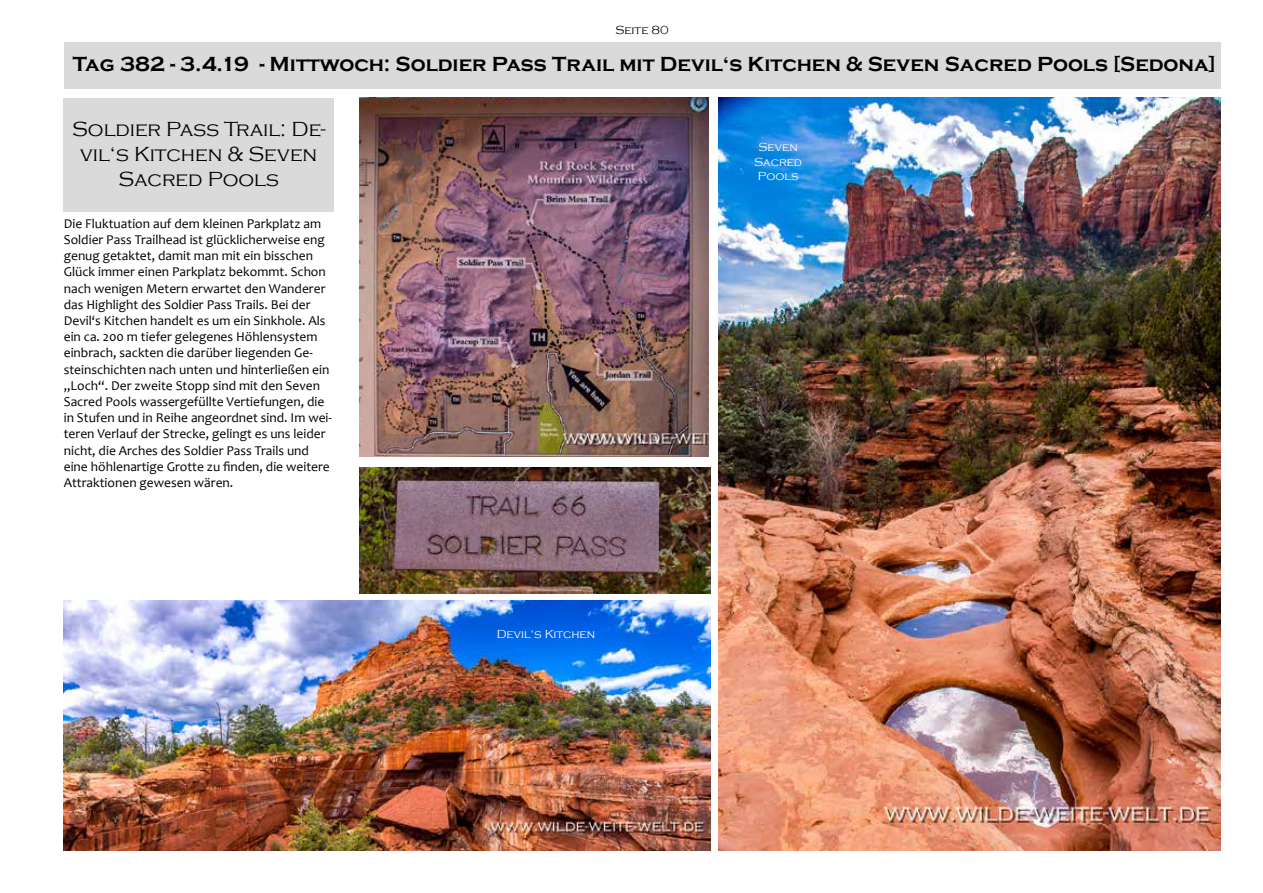
<style>
.page{position:relative;width:1263px;height:893px;background:#fff}
.page>*{position:absolute;margin:0;border:0;box-sizing:border-box;transform-origin:0 0}
.t1{font:700 21px "Copperplate Gothic";color:#000}
.t2{font:300 21px/25.2px "Copperplate Gothic";color:#000;text-align:center}
.t3{font:13.5px/16.2px "Candara";color:#000}
.t4{font:300 12px/14.4px "Copperplate Gothic";color:#fff;text-align:center}
.t5{font:300 12px "Copperplate Gothic";color:#000}
</style>
<div class="page">
<div style="left:64px;top:42px;width:1156px;height:47px;background:#dadada"></div>
<div style="left:64px;top:98px;width:270px;height:114px;background:#dadada"></div>
<img style="left:359px;top:468px;width:351px;height:125px">
<img style="left:359px;top:98px;width:349px;height:358px">
<img style="left:719px;top:98px;width:501px;height:752px">
<img style="left:64px;top:601px;width:646px;height:249px">
<p class="t5" style="left:615px;top:24px;width:55px">Seite 80</p>
<h1 class="t1" style="left:73px;top:53px;width:1144px">Tag 382 - 3.4.19 - Mittwoch: Soldier Pass Trail mit Devil‘s Kitchen &amp; Seven Sacred Pools [Sedona]</h1>
<h1 class="t2" style="left:72px;top:116px;width:255px">Soldier Pass Trail: De&shy;vil‘s Kitchen &amp; Seven<br>Sacred Pools</h1>
<p class="t3" style="left:64px;top:215px;width:270px">Die Fluktuation auf dem kleinen Parkplatz am Soldier Pass Trailhead ist glücklicherweise eng genug getaktet, damit man mit ein bisschen Glück immer einen Parkplatz bekommt. Schon nach wenigen Metern erwartet den Wanderer das Highlight des Soldier Pass Trails. Bei der Devil‘s Kitchen handelt es um ein Sinkhole. Als ein ca. 200 m tiefer gelegenes Höhlensystem einbrach, sackten die darüber liegenden Ge&shy;steinschichten nach unten und hinterließen ein „Loch“. Der zweite Stopp sind mit den Seven Sacred Pools wassergefüllte Vertiefungen, die in Stufen und in Reihe angeordnet sind. Im wei&shy;teren Verlauf der Strecke, gelingt es uns leider nicht, die Arches des Soldier Pass Trails und eine höhlenartige Grotte zu finden, die weitere Attraktionen gewesen wären.</p>
<p class="t4" style="left:754px;top:140px;width:49px">Seven<br>Sacred<br>Pools</p>
<p class="t4" style="left:497px;top:627px;width:100px">Devil‘s Kitchen</p>
</div>
